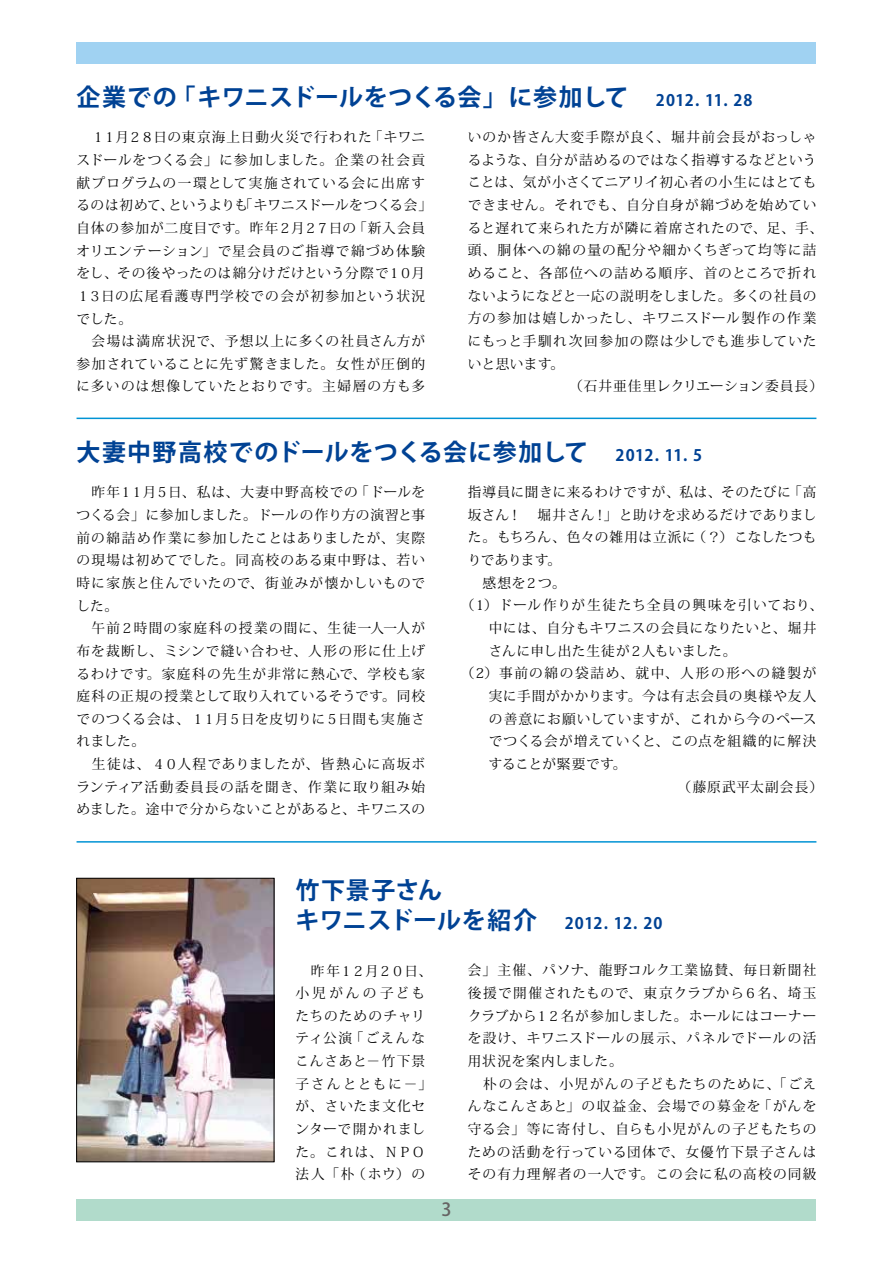
<style>
.page{position:relative;width:893px;height:1263px;background:#fff}
.page>*{position:absolute;margin:0;border:0;box-sizing:border-box;transform-origin:0 0}
.t1{font:700 24px/30px "Koz Go Pro";letter-spacing:.015em;color:#004294}
.t2{font:500 18px "Koz Go Pro";color:#666464}
.t3{font:13.65px/22.6px "Koz Min Pro";letter-spacing:.06em;color:#000}
.t4{font:13.65px "Koz Min Pro";letter-spacing:.09em;color:#000}
.t5{font:13.65px "Koz Min Pro";letter-spacing:.03em;color:#000}
.t6{font:13.65px "Koz Min Pro";letter-spacing:.08em;color:#000}
.t7{font:13.65px "Koz Min Pro";letter-spacing:.025em;color:#000}
.t8{font:13.65px "Koz Min Pro";letter-spacing:.01em;color:#000}
.t9{font:13.65px "Koz Min Pro";letter-spacing:.04em;color:#000}
.t10{font:13.65px "Koz Min Pro";letter-spacing:.125em;color:#000}
.t11{font:13.65px "Koz Min Pro";letter-spacing:.02em;color:#000}
.t12{font:13.65px "Koz Min Pro";letter-spacing:-.005em;color:#000}
.t13{font:13.65px "Koz Min Pro";letter-spacing:.035em;color:#000}
.s1{font-size:15.75px}
</style>
<div class="page">
<div style="left:77px;top:43px;width:739px;height:21px;background:#a0d2f2"></div>
<div style="left:77px;top:1199px;width:739px;height:21px;background:#b1dbcb"></div>
<hr style="left:77px;top:418px;width:739px;height:1px;background:#0093d4">
<hr style="left:77px;top:841px;width:739px;height:2px;background:#0093d4">
<img style="left:78px;top:880px;width:194px;height:280px">
<div style="left:76px;top:878px;width:198px;height:284px;border:1px solid #000"></div>
<h1 class="t1" style="left:77px;top:84px;width:677px">企業での「キワニスドールをつくる会」に参加して　<span class="s1">2012. 11. 28</span></h1>
<p class="t3" style="left:77px;top:125px;width:357px">　１１月２８日の東京海上日動火災で行われた「キワニスドールをつくる会」に参加しました。企業の社会貢献プログラムの一環として実施されている会に出席するのは初めて、というよりも「キワニスドールをつくる会」自体の参加が二度目です。昨年２月２７日の「新入会員オリエンテーション」で星会員のご指導で綿づめ体験をし、その後やったのは綿分けだけという分際で１０月<br>１３日の広尾看護専門学校での会が初参加という状況でした。<br>　会場は満席状況で、予想以上に多くの社員さん方が参加されていることに先ず驚きました。女性が圧倒的に多いのは想像していたとおりです。主婦層の方も多</p>
<p class="t4" style="left:468px;top:127px;width:350px">いのか皆さん大変手際が良く、堀井前会長がおっしゃ</p>
<p class="t5" style="left:468px;top:150px;width:350px">るような、自分が詰めるのではなく指導するなどという</p>
<p class="t7" style="left:468px;top:173px;width:350px">ことは、気が小さくてニアリイ初心者の小生にはとても</p>
<p class="t3" style="left:468px;top:193px;width:350px">できません。それでも、自分自身が綿づめを始めてい</p>
<p class="t3" style="left:468px;top:216px;width:357px">ると遅れて来られた方が隣に着席されたので、足、手、</p>
<p class="t4" style="left:468px;top:241px;width:350px">頭、胴体への綿の量の配分や細かくちぎって均等に詰</p>
<p class="t6" style="left:468px;top:263px;width:350px">めること、各部位への詰める順序、首のところで折れ</p>
<p class="t8" style="left:468px;top:286px;width:350px">ないようになどと一応の説明をしました。多くの社員の</p>
<p class="t3" style="left:468px;top:306px;width:350px">方の参加は嬉しかったし、キワニスドール製作の作業</p>
<p class="t3" style="left:468px;top:329px;width:350px">にもっと手馴れ次回参加の際は少しでも進歩していた</p>
<p class="t3" style="left:468px;top:352px;width:98px">いと思います。</p>
<p class="t11" style="left:569px;top:377px;width:256px">（石井亜佳里レクリエーション委員長）</p>
<h1 class="t1" style="left:77px;top:439px;width:627px">大妻中野高校でのドールをつくる会に参加して　<span class="s1">2012. 11. 5</span></h1>
<p class="t3" style="left:77px;top:480px;width:350px">　昨年１１月５日、私は、大妻中野高校での「ドールをつくる会」に参加しました。ドールの作り方の演習と事前の綿詰め作業に参加したことはありましたが、実際の現場は初めてでした。同高校のある東中野は、若い時に家族と住んでいたので、街並みが懐かしいものでした。<br>　午前２時間の家庭科の授業の間に、生徒一人一人が布を裁断し、ミシンで縫い合わせ、人形の形に仕上げるわけです。家庭科の先生が非常に熱心で、学校も家庭科の正規の授業として取り入れているそうです。同校でのつくる会は、１１月５日を皮切りに５日間も実施されました。<br>　生徒は、４０人程でありましたが、皆熱心に高坂ボランティア活動委員長の話を聞き、作業に取り組み始めました。途中で分からないことがあると、キワニスの</p>
<p class="t9" style="left:468px;top:482px;width:350px">指導員に聞きに来るわけですが、私は、そのたびに「高</p>
<p class="t3" style="left:468px;top:503px;width:350px">坂さん！　堀井さん！」と助けを求めるだけでありまし</p>
<p class="t5" style="left:468px;top:528px;width:350px">た。もちろん、色々の雑用は立派に（？）こなしたつも</p>
<p class="t3" style="left:468px;top:548px;width:95px">りであります。</p>
<p class="t3" style="left:468px;top:571px;width:99px">　感想を２つ。</p>
<p class="t4" style="left:461px;top:596px;width:364px">（1） ドール作りが生徒たち全員の興味を引いており、</p>
<p class="t3" style="left:489px;top:616px;width:329px">中には、自分もキワニスの会員になりたいと、堀井</p>
<p class="t12" style="left:489px;top:641px;width:249px">さんに申し出た生徒が２人もいました。</p>
<p class="t10" style="left:461px;top:664px;width:357px">（2） 事前の綿の袋詰め、就中、人形の形への縫製が</p>
<p class="t3" style="left:489px;top:684px;width:329px">実に手間がかかります。今は有志会員の奥様や友人</p>
<p class="t3" style="left:489px;top:707px;width:329px">の善意にお願いしていますが、これから今のペース</p>
<p class="t3" style="left:489px;top:729px;width:329px">でつくる会が増えていくと、この点を組織的に解決</p>
<p class="t13" style="left:489px;top:754px;width:139px">することが緊要です。</p>
<p class="t6" style="left:678px;top:777px;width:147px">（藤原武平太副会長）</p>
<h1 class="t1" style="left:295px;top:877px;width:368px">竹下景子さん<br>キワニスドールを紹介　<span class="s1">2012. 12. 20</span></h1>
<p class="t3" style="left:295px;top:959px;width:138px">　昨年１２月２０日、小児がんの子どもたちのためのチャリティ公演「ごえんなこんさあと－竹下景子さんとともに－」が、さいたま文化センターで開かれました。これは、ＮＰＯ法人 「朴（ホウ）の</p>
<h2 class="t2" style="left:441px;top:1198px;width:12px">3</h2>
<p class="t3" style="left:468px;top:958px;width:350px">会」主催、パソナ、龍野コルク工業協賛、毎日新聞社後援で開催されたもので、東京クラブから６名、埼玉クラブから１２名が参加しました。ホールにはコーナーを設け、キワニスドールの展示、パネルでドールの活用状況を案内しました。<br>　朴の会は、小児がんの子どもたちのために、「ごえんなこんさあと」の収益金、会場での募金を「がんを守る会」等に寄付し、自らも小児がんの子どもたちのための活動を行っている団体で、女優竹下景子さんはその有力理解者の一人です。この会に私の高校の同級</p>
</div>
